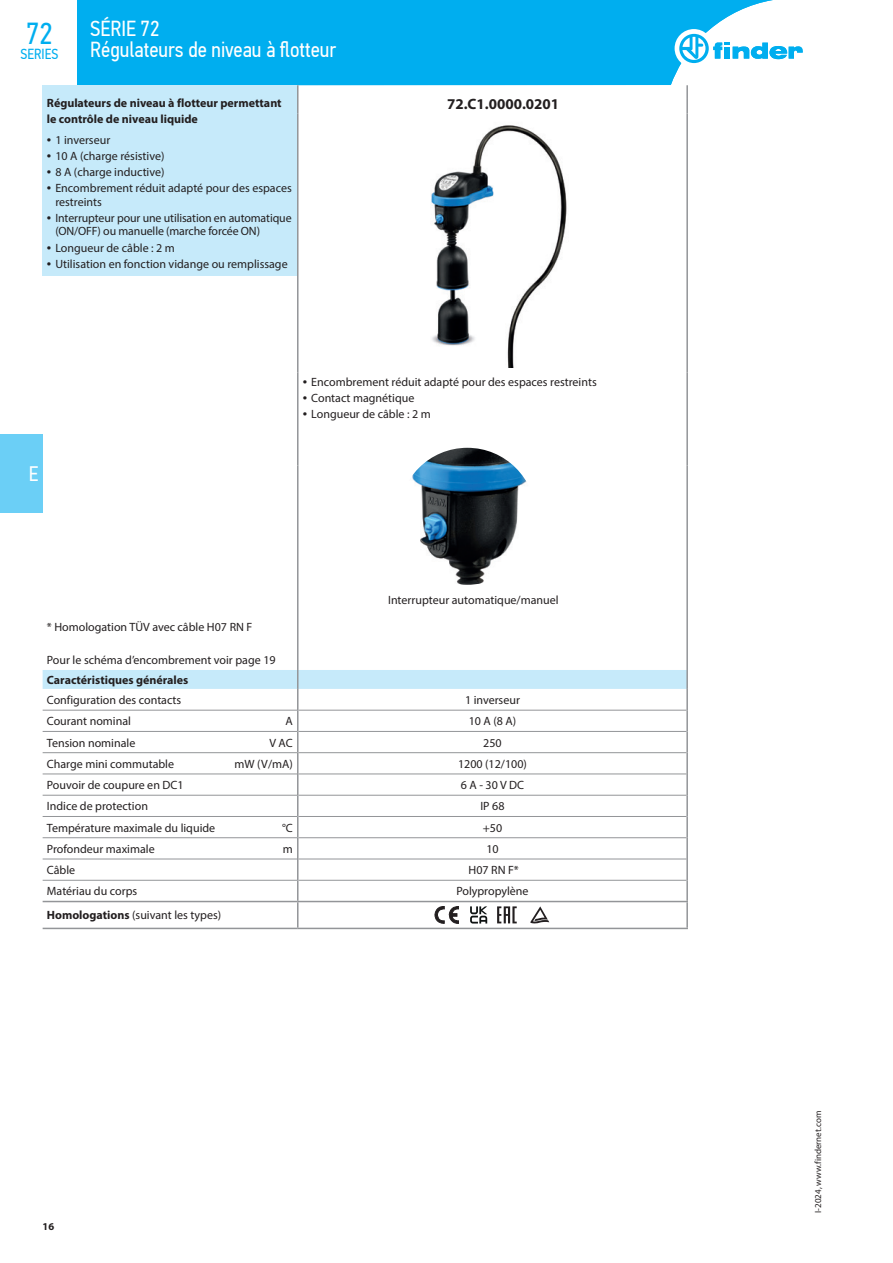
<style>
.page{position:relative;width:893px;height:1263px;background:#fff}
.page>*{position:absolute;margin:0;border:0;box-sizing:border-box;transform-origin:0 0}
.t1{font:30.3px "PF Din Text Cond Pro";color:#00aeef}
.t2{font:21.75px/21px "PF Din Text Cond Pro";color:#fff}
.t3{font:21px "PF Din Text Cond Pro";color:#fff}
.Corpo_Bold_10pt{font:700 15px "Myriad Pro";color:#231f20}
.t4{font:14.55px "PF Din Text Cond Pro";color:#00aeef}
.Corpo{font:12px/13.5px "Myriad Pro";color:#231f20}
.Corpo_Bold{font:700 12px/16.2px "Myriad Pro";color:#231f20}
.Corpo_Centrato{font:12px "Myriad Pro";color:#231f20}
.Corpo_Elenco_puntato{font:12px "Myriad Pro";color:#231f20}
.t5{font:700 10.5px "Myriad Pro";color:#231f20}
.t6{font:9px "Myriad Pro";color:#231f20}
.s1{font-size:15.75px}
.s2{font-weight:700}
</style>
<div class="page">
<div style="left:0;top:434px;width:43px;height:78px;background:#6bcff6"></div>
<div style="left:77px;top:0;width:696px;height:85px;background:#00aeef"></div>
<div style="left:675px;top:29px;width:38px;height:39px;background:#fff;border-radius:50%"></div>
<svg style="left:679px;top:34px;width:124px;height:29px"></svg>
<div style="left:43px;top:85px;width:255px;height:190px;background:#c6eafa"></div>
<hr style="left:43px;top:928px;width:255px;height:1px;background:#939598">
<hr style="left:298px;top:928px;width:390px;height:1px;background:#939598">
<hr style="left:297px;top:465px;width:1px;height:205px;background:#939598">
<svg style="left:297px;top:85px;width:1px;height:29px"></svg>
<hr style="left:297px;top:114px;width:1px;height:258px;background:#939598">
<hr style="left:297px;top:372px;width:1px;height:93px;background:#939598">
<svg style="left:686px;top:85px;width:2px;height:29px"></svg>
<hr style="left:686px;top:114px;width:2px;height:258px;background:#939598">
<hr style="left:686px;top:372px;width:2px;height:93px;background:#939598">
<hr style="left:686px;top:465px;width:2px;height:205px;background:#939598">
<img style="left:431px;top:125px;width:136px;height:243px">
<svg style="left:43px;top:670px;width:645px;height:258px"></svg>
<img style="left:399px;top:448px;width:137px;height:137px;border-radius:68px">
<h2 class="t2" style="left:90px;top:18px;width:248px">SÉRIE 72<br>Régulateurs de niveau à flotteur</h2>
<p class="t4" style="left:24px;top:19px;width:32px">SÉRIE</p>
<h1 class="t1" style="left:26px;top:28px;width:28px">72</h1>
<h1 class="t1" style="left:26px;top:16px;width:28px">72</h1>
<p class="t4" style="left:21px;top:45px;width:39px">SERIES</p>
<p class="Corpo_Bold" style="left:47px;top:94px;width:236px">Régulateurs de niveau à flotteur permettant le contrôle de niveau liquide</p>
<p class="Corpo" style="left:47px;top:133px;width:65px"><span class="s1">•</span> 1 inverseur</p>
<p class="Corpo" style="left:47px;top:149px;width:119px"><span class="s1">•</span> 10 A (charge résistive)</p>
<p class="Corpo" style="left:47px;top:165px;width:119px"><span class="s1">•</span> 8 A (charge inductive)</p>
<p class="Corpo" style="left:55px;top:181px;width:238px;text-indent:-9px"><span class="s1">•</span> Encombrement réduit adapté pour des espaces restreints</p>
<p class="Corpo" style="left:55px;top:211px;width:238px;text-indent:-9px"><span class="s1">•</span> Interrupteur pour une utilisation en automatique (ON/OFF) ou manuelle (marche forcée ON)</p>
<p class="Corpo" style="left:47px;top:241px;width:130px"><span class="s1">•</span> Longueur de câble : 2 m</p>
<p class="Corpo" style="left:47px;top:257px;width:242px"><span class="s1">•</span> Utilisation en fonction vidange ou remplissage</p>
<h2 class="t2" style="left:101px;top:39px;width:129px">elais d contrôle</h2>
<p class="Corpo_Bold_10pt" style="left:447px;top:94px;width:114px">72.C1.0000.0201</p>
<h3 class="t3" style="left:29px;top:461px;width:11px">E</h3>
<p class="Corpo" style="left:303px;top:375px;width:295px"><span class="s1">•</span> Encombrement réduit adapté pour des espaces restreints</p>
<p class="Corpo" style="left:303px;top:391px;width:113px"><span class="s1">•</span> Contact magnétique</p>
<p class="Corpo" style="left:303px;top:407px;width:130px"><span class="s1">•</span> Longueur de câble : 2 m</p>
<p class="Corpo_Elenco_puntato" style="left:388px;top:593px;width:172px">Interrupteur automatique/manuel</p>
<p class="Corpo" style="left:47px;top:620px;width:207px">* Homologation TÜV avec câble H07 RN F</p>
<p class="Corpo" style="left:47px;top:653px;width:230px">Pour le schéma d’encombrement voir page 19</p>
<p class="Corpo_Bold" style="left:47px;top:671px;width:143px">Caractéristiques générales</p>
<p class="Corpo" style="left:47px;top:693px;width:136px">Configuration des contacts</p>
<p class="Corpo_Centrato" style="left:465px;top:693px;width:56px">1 inverseur</p>
<p class="Corpo" style="left:47px;top:714px;width:86px">Courant nominal</p>
<p class="Corpo" style="left:285px;top:714px;width:9px">A</p>
<p class="Corpo_Centrato" style="left:469px;top:714px;width:49px">10 A (8 A)</p>
<p class="Corpo" style="left:47px;top:736px;width:90px">Tension nominale</p>
<p class="Corpo" style="left:269px;top:736px;width:25px">V AC</p>
<p class="Corpo_Centrato" style="left:483px;top:735px;width:20px">250</p>
<p class="Corpo" style="left:47px;top:757px;width:129px">Charge mini commutable</p>
<p class="Corpo" style="left:235px;top:757px;width:60px">mW (V/mA)</p>
<p class="Corpo_Centrato" style="left:458px;top:756px;width:70px">1200 (12/100)</p>
<p class="Corpo" style="left:47px;top:778px;width:138px">Pouvoir de coupure en DC1</p>
<p class="Corpo_Centrato" style="left:461px;top:778px;width:65px">6 A - 30 V DC</p>
<p class="Corpo" style="left:47px;top:799px;width:103px">Indice de protection</p>
<p class="Corpo_Centrato" style="left:480px;top:799px;width:26px">IP 68</p>
<p class="Corpo" style="left:47px;top:821px;width:170px">Température maximale du liquide</p>
<p class="Corpo" style="left:282px;top:821px;width:12px">°C</p>
<p class="Corpo_Centrato" style="left:483px;top:820px;width:21px">+50</p>
<p class="Corpo" style="left:47px;top:842px;width:109px">Profondeur maximale</p>
<p class="Corpo" style="left:283px;top:842px;width:12px">m</p>
<p class="Corpo_Centrato" style="left:486px;top:841px;width:14px">10</p>
<p class="Corpo" style="left:47px;top:863px;width:30px">Câble</p>
<p class="Corpo_Centrato" style="left:469px;top:863px;width:52px">H07 RN F*</p>
<p class="Corpo" style="left:47px;top:884px;width:92px">Matériau du corps</p>
<p class="Corpo_Centrato" style="left:456px;top:884px;width:74px">Polypropylène</p>
<p class="Corpo" style="left:47px;top:908px;width:176px"><span class="s2">Homologations</span> (suivant les types)</p>
<p class="t5" style="left:43px;top:1219px;width:13px">16</p>
<p class="t6" style="left:812px;top:1213px;width:103px;rotate:-90deg">I-2024, www.findernet.com</p>
</div>
